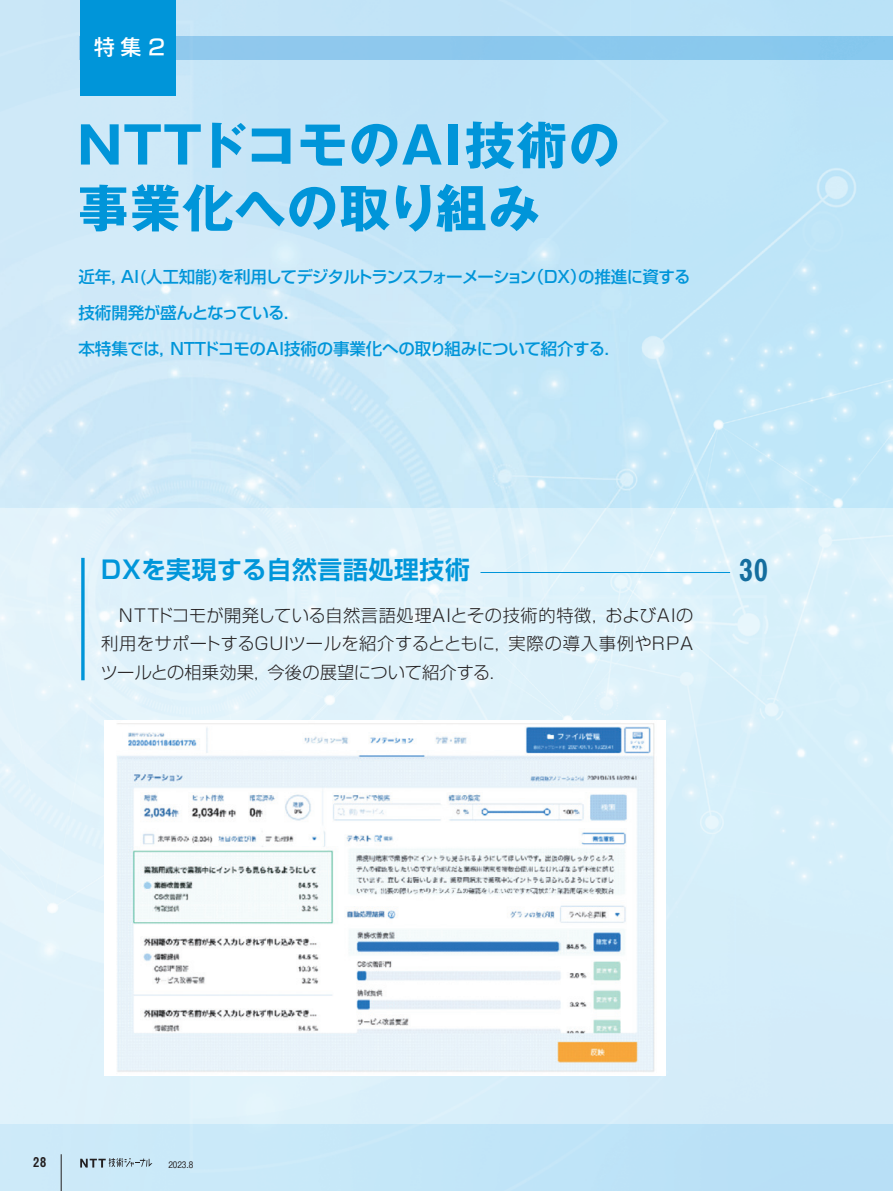
<style>
.page{position:relative;width:893px;height:1191px;background:#fff}
.page>*{position:absolute;margin:0;border:0;box-sizing:border-box;transform-origin:0 0}
.t1{font:700 51px/63px "Gothic MB101 Pro";letter-spacing:.025em;color:#0095d9}
.t2{font:30px "Midashi Go Pro MB31";color:#146d9e}
.t3{font:700 24.75px "Shin Go Pro De";letter-spacing:.03em;color:#0096da}
.t4{font:21px "New Rodin Pro DB";color:#fff}
.t5{font:300 17.25px/28.5px "Shin Go Pro";letter-spacing:.01em;color:#262324;text-align:justify}
.t6{font:500 16.5px/36px "Shin Go Pro";letter-spacing:-.02em;color:#0095d9}
.t7{font:13.5px "Midashi Go Pro MB31";color:#231f20}
.t8{font:500 9px "Gothic BBB Pro";color:#231f20}
</style>
<div class="page">
<img style="left:0;top:0;width:893px;height:1191px">
<hr style="left:480px;top:572px;width:250px;height:1px;background:#0095d9">
<div style="left:175px;top:36px;width:718px;height:24px;background:#8ac8ed"></div>
<div style="left:80px;top:0;width:95px;height:96px;background:#0095d9"></div>
<img style="left:105px;top:720px;width:561px;height:355px">
<svg style="left:81px;top:558px;width:4px;height:122px"></svg>
<svg style="left:80px;top:1158px;width:72px;height:9px"></svg>
<hr style="left:61px;top:1154px;width:1px;height:37px;background:#231f20">
<p class="t4" style="left:94px;top:29px;width:73px">特集2</p>
<h1 class="t1" style="left:78px;top:107px;width:544px">NTTドコモのAI技術の事業化への取り組み</h1>
<p class="t6" style="left:79px;top:257px;width:613px">近年，AI(人工知能)を利用してデジタルトランスフォーメーション（DX）の推進に資する技術開発が盛んとなっている．<br>本特集では，NTTドコモのAI技術の事業化への取り組みについて紹介する．</p>
<h3 class="t3" style="left:101px;top:549px;width:370px">DXを実現する自然言語処理技術</h3>
<p class="t5" style="left:100px;top:599px;width:594px">　NTTドコモが開発している自然言語処理AIとその技術的特徴，およびAIの利用をサポートするGUIツールを紹介するとともに，実際の導入事例やRPAツールとの相乗効果，今後の展望について紹介する．</p>
<h2 class="t2" style="left:738px;top:545px;width:31px">30</h2>
<p class="t7" style="left:33px;top:1151px;width:15px">28</p>
<p class="t8" style="left:168px;top:1157px;width:26px">2023.8</p>
</div>
